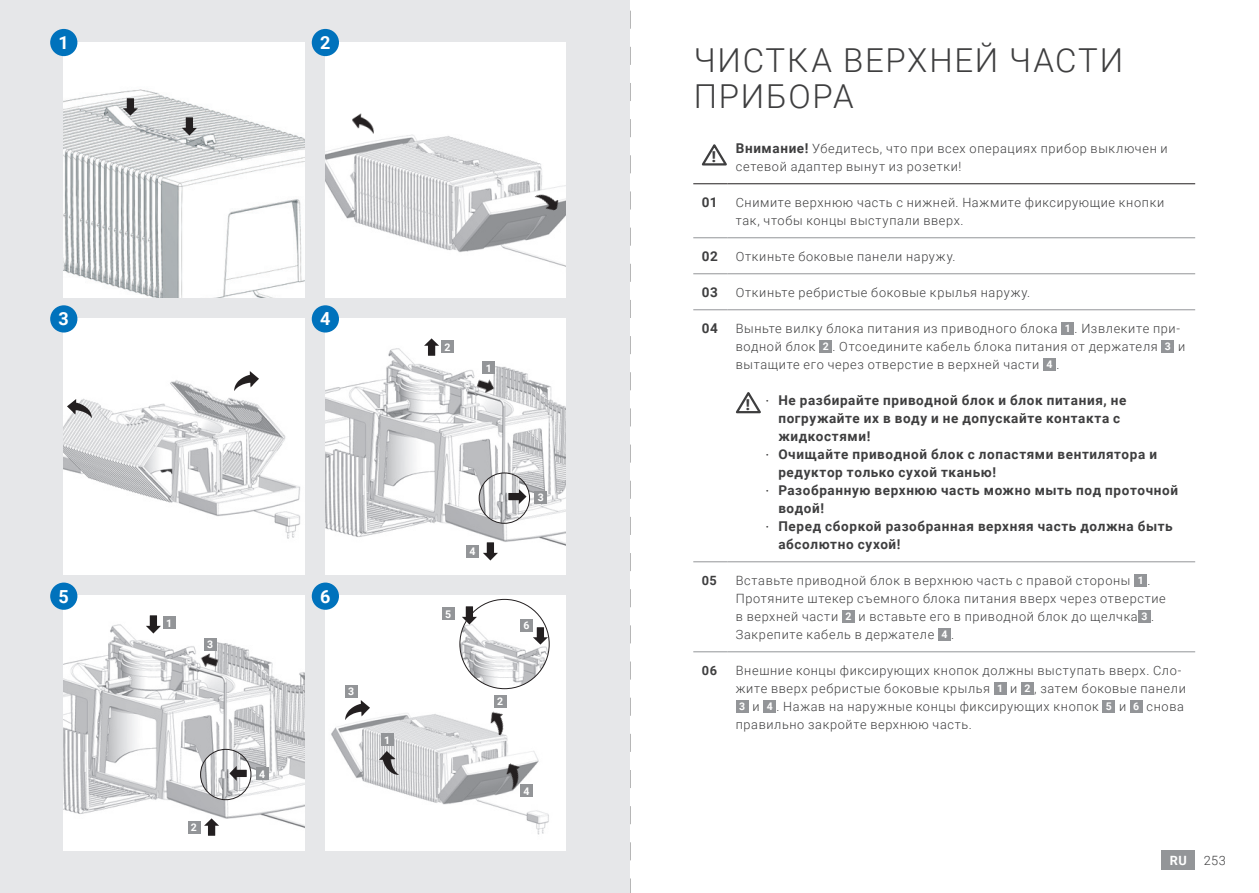
<style>
.page{position:relative;width:1259px;height:893px;background:#fff}
.page>*{position:absolute;margin:0;border:0;box-sizing:border-box;transform-origin:0 0}
.t1{font:300 33px/36px "Roboto";letter-spacing:.05em;color:#3e3e3f}
.t2{font:700 18px "Roboto";color:#fff}
.t3{font:900 15px "Roboto";color:#3e3e3f}
.t4{font:700 13.5px "Roboto";letter-spacing:.045em;color:#3e3e3f}
.t5{font:300 12.75px/18px "Roboto";letter-spacing:.05em;color:#3e3e3f}
.t6{font:700 12.75px "Roboto";color:#3e3e3f}
.t7{font:700 12.75px "Roboto";color:#fff}
.t8{font:700 10.5px "Roboto";color:#fff}
.s1{font-weight:700;font-size:13.5px}
.s2{font-weight:700;font-size:10.5px;color:#fff}
.s3{font-weight:900;font-size:15px}
.s4{font-family:"Helvetica Neue";font-weight:400}
</style>
<div class="page">
<div style="left:1161px;top:850px;width:34px;height:20px;background:#939598"></div>
<svg style="left:629px;top:0;width:1px;height:893px"></svg>
<div style="left:0;top:0;width:629px;height:893px;background:#e6e7e9"></div>
<img style="left:64px;top:319px;width:240px;height:255px">
<img style="left:68px;top:398px;width:24px;height:21px">
<img style="left:234px;top:371px;width:24px;height:20px">
<div style="left:325px;top:43px;width:241px;height:255px;background:#fff"></div>
<img style="left:325px;top:134px;width:241px;height:133px">
<img style="left:350px;top:113px;width:27px;height:22px">
<img style="left:531px;top:185px;width:31px;height:31px">
<img style="left:64px;top:43px;width:240px;height:255px">
<img style="left:122px;top:97px;width:16px;height:20px">
<img style="left:182px;top:116px;width:16px;height:20px">
<div style="left:325px;top:595px;width:241px;height:255px;background:#fff"></div>
<img style="left:331px;top:655px;width:218px;height:180px">
<img style="left:460px;top:599px;width:89px;height:90px;border-radius:45px">
<img style="left:462px;top:606px;width:15px;height:19px">
<img style="left:533px;top:625px;width:16px;height:20px">
<img style="left:486px;top:710px;width:24px;height:26px">
<img style="left:379px;top:751px;width:20px;height:25px">
<img style="left:345px;top:700px;width:24px;height:20px">
<img style="left:498px;top:760px;width:30px;height:32px">
<div style="left:381px;top:733px;width:13px;height:13px;background:#939598"></div>
<div style="left:520px;top:619px;width:13px;height:12px;background:#939598"></div>
<div style="left:442px;top:608px;width:12px;height:12px;background:#939598"></div>
<div style="left:345px;top:685px;width:13px;height:12px;background:#939598"></div>
<div style="left:520px;top:784px;width:13px;height:13px;background:#939598"></div>
<div style="left:494px;top:695px;width:12px;height:13px;background:#939598"></div>
<img style="left:325px;top:319px;width:241px;height:255px">
<img style="left:424px;top:337px;width:16px;height:21px">
<img style="left:482px;top:541px;width:16px;height:20px">
<img style="left:474px;top:374px;width:24px;height:21px">
<div style="left:482px;top:361px;width:13px;height:13px;background:#939598"></div>
<div style="left:534px;top:491px;width:13px;height:13px;background:#939598"></div>
<div style="left:466px;top:545px;width:13px;height:12px;background:#939598"></div>
<div style="left:441px;top:340px;width:13px;height:13px;background:#939598"></div>
<img style="left:479px;top:473px;width:50px;height:50px;border-radius:25px">
<div style="left:479px;top:473px;width:51px;height:50px;border:1px solid #231f20;border-radius:50%"></div>
<img style="left:507px;top:489px;width:20px;height:16px">
<img style="left:64px;top:595px;width:240px;height:255px">
<img style="left:145px;top:614px;width:16px;height:20px">
<img style="left:204px;top:817px;width:16px;height:21px">
<img style="left:196px;top:650px;width:24px;height:22px">
<div style="left:204px;top:638px;width:13px;height:13px;background:#939598"></div>
<div style="left:256px;top:767px;width:13px;height:13px;background:#939598"></div>
<div style="left:188px;top:821px;width:12px;height:13px;background:#939598"></div>
<div style="left:163px;top:617px;width:12px;height:12px;background:#939598"></div>
<img style="left:201px;top:749px;width:50px;height:51px;border-radius:25px">
<div style="left:200px;top:749px;width:51px;height:51px;border:1px solid #231f20;border-radius:50%"></div>
<img style="left:228px;top:765px;width:21px;height:16px">
<div style="left:50px;top:29px;width:27px;height:27px;background:#0072bc;border-radius:50%"></div>
<div style="left:50px;top:305px;width:27px;height:28px;background:#0072bc;border-radius:50%"></div>
<div style="left:50px;top:583px;width:27px;height:27px;background:#0072bc;border-radius:50%"></div>
<div style="left:312px;top:583px;width:27px;height:27px;background:#0072bc;border-radius:50%"></div>
<div style="left:312px;top:29px;width:27px;height:27px;background:#0072bc;border-radius:50%"></div>
<div style="left:312px;top:305px;width:27px;height:28px;background:#0072bc;border-radius:50%"></div>
<hr style="left:693px;top:183px;width:34px;height:1px;background:#231f20">
<hr style="left:727px;top:183px;width:468px;height:1px;background:#231f20">
<hr style="left:693px;top:237px;width:34px;height:1px;background:#939598">
<hr style="left:727px;top:237px;width:468px;height:1px;background:#939598">
<hr style="left:693px;top:273px;width:34px;height:1px;background:#939598">
<hr style="left:727px;top:273px;width:468px;height:1px;background:#939598">
<hr style="left:693px;top:309px;width:34px;height:1px;background:#939598">
<hr style="left:727px;top:309px;width:468px;height:1px;background:#939598">
<hr style="left:693px;top:561px;width:34px;height:1px;background:#939598">
<hr style="left:727px;top:561px;width:468px;height:1px;background:#939598">
<hr style="left:693px;top:651px;width:34px;height:1px;background:#939598">
<hr style="left:727px;top:651px;width:468px;height:1px;background:#939598">
<svg style="left:701px;top:144px;width:26px;height:22px"></svg>
<div style="left:1061px;top:322px;width:13px;height:12px;background:#939598"></div>
<div style="left:819px;top:340px;width:13px;height:12px;background:#939598"></div>
<div style="left:1161px;top:340px;width:13px;height:12px;background:#939598"></div>
<div style="left:1043px;top:358px;width:13px;height:12px;background:#939598"></div>
<svg style="left:736px;top:392px;width:25px;height:22px"></svg>
<div style="left:1134px;top:574px;width:13px;height:12px;background:#939598"></div>
<div style="left:842px;top:610px;width:12px;height:12px;background:#939598"></div>
<div style="left:1138px;top:610px;width:12px;height:12px;background:#939598"></div>
<div style="left:938px;top:628px;width:13px;height:12px;background:#939598"></div>
<div style="left:993px;top:682px;width:13px;height:12px;background:#939598"></div>
<div style="left:1021px;top:682px;width:13px;height:12px;background:#939598"></div>
<div style="left:736px;top:700px;width:12px;height:12px;background:#939598"></div>
<div style="left:763px;top:700px;width:13px;height:12px;background:#939598"></div>
<div style="left:1102px;top:700px;width:13px;height:12px;background:#939598"></div>
<div style="left:1130px;top:700px;width:12px;height:12px;background:#939598"></div>
<h2 class="t2" style="left:59px;top:30px;width:12px">1</h2>
<h2 class="t2" style="left:320px;top:30px;width:12px">2</h2>
<h2 class="t2" style="left:59px;top:306px;width:12px">3</h2>
<h2 class="t2" style="left:320px;top:306px;width:12px">4</h2>
<h2 class="t2" style="left:59px;top:584px;width:12px">5</h2>
<h2 class="t2" style="left:320px;top:584px;width:12px">6</h2>
<p class="t8" style="left:166px;top:616px;width:8px">1</p>
<p class="t8" style="left:207px;top:637px;width:8px">3</p>
<p class="t8" style="left:348px;top:684px;width:8px">3</p>
<p class="t8" style="left:191px;top:820px;width:8px">2</p>
<p class="t8" style="left:259px;top:767px;width:8px">4</p>
<p class="t8" style="left:384px;top:733px;width:8px">1</p>
<p class="t8" style="left:445px;top:339px;width:8px">2</p>
<p class="t8" style="left:486px;top:361px;width:8px">1</p>
<p class="t8" style="left:469px;top:544px;width:8px">4</p>
<p class="t8" style="left:445px;top:607px;width:8px">5</p>
<p class="t8" style="left:538px;top:490px;width:8px">3</p>
<p class="t8" style="left:523px;top:618px;width:8px">6</p>
<p class="t8" style="left:497px;top:694px;width:8px">2</p>
<p class="t8" style="left:523px;top:784px;width:8px">4</p>
<h1 class="t1" style="left:694px;top:41px;width:431px">ЧИСТКА ВЕРХНЕЙ ЧАСТИ<br>ПРИБОРА</h1>
<p class="t3" style="left:712px;top:147px;width:6px">!</p>
<p class="t5" style="left:736px;top:139px;width:433px"><span class="s1">Внимание!</span> Убедитесь, что при всех операциях прибор выключен и сетевой адаптер вынут из розетки!</p>
<p class="t4" style="left:702px;top:193px;width:17px">01</p>
<p class="t5" style="left:736px;top:193px;width:430px">Снимите верхнюю часть с нижней. Нажмите фиксирующие кнопки так, чтобы концы выступали вверх.</p>
<p class="t4" style="left:702px;top:247px;width:18px">02</p>
<p class="t5" style="left:736px;top:247px;width:221px">Откиньте боковые панели наружу.</p>
<p class="t4" style="left:702px;top:283px;width:18px">03</p>
<p class="t5" style="left:736px;top:283px;width:296px">Откиньте ребристые боковые крылья наружу.</p>
<p class="t4" style="left:702px;top:319px;width:18px">04</p>
<p class="t5" style="left:736px;top:319px;width:451px">Выньте вилку блока питания из приводного блока <span class="s2">1</span> . Извлеките при&shy;водной блок <span class="s2">2</span> . Отсоедините кабель блока питания от держателя <span class="s2">3</span> и вытащите его через отверстие в верхней части <span class="s2">4</span> .</p>
<p class="t4" style="left:746px;top:391px;width:382px"><span class="s3">!</span> <span class="s4">∙</span> Не разбирайте приводной блок и блок питания, не</p>
<p class="t4" style="left:778px;top:409px;width:343px">погружайте их в воду и не допускайте контакта с</p>
<p class="t4" style="left:778px;top:427px;width:93px">жидкостями!</p>
<p class="t4" style="left:765px;top:445px;width:393px"><span class="s4">∙</span> Очищайте приводной блок с лопастями вентилятора и</p>
<p class="t4" style="left:778px;top:463px;width:219px">редуктор только сухой тканью!</p>
<p class="t4" style="left:765px;top:481px;width:414px"><span class="s4">∙</span> Разобранную верхнюю часть можно мыть под проточной</p>
<p class="t4" style="left:778px;top:499px;width:47px">водой!</p>
<p class="t4" style="left:765px;top:517px;width:409px"><span class="s4">∙</span> Перед сборкой разобранная верхняя часть должна быть</p>
<p class="t4" style="left:778px;top:535px;width:124px">абсолютно сухой!</p>
<p class="t6" style="left:702px;top:572px;width:17px">05</p>
<p class="t5" style="left:736px;top:571px;width:431px">Вставьте приводной блок в верхнюю часть с правой стороны <span class="s2">1</span> .<br>Протяните штекер съемного блока питания вверх через отверстие в верхней части <span class="s2">2</span> и вставьте его в приводной блок до щелчка <span class="s2">3</span> .<br>Закрепите кабель в держателе <span class="s2">4</span> .</p>
<p class="t6" style="left:702px;top:662px;width:17px">06</p>
<p class="t5" style="left:736px;top:661px;width:451px">Внешние концы фиксирующих кнопок должны выступать вверх. Сло&shy;жите вверх ребристые боковые крылья <span class="s2">1</span> и <span class="s2">2</span> , затем боковые панели <span class="s2">3</span> и <span class="s2">4</span> . Нажав на наружные концы фиксирующих кнопок <span class="s2">5</span> и <span class="s2">6</span> снова правильно закройте верхнюю часть.</p>
<p class="t7" style="left:1169px;top:851px;width:19px">RU</p>
<p class="t5" style="left:1203px;top:851px;width:24px">253</p>
</div>
